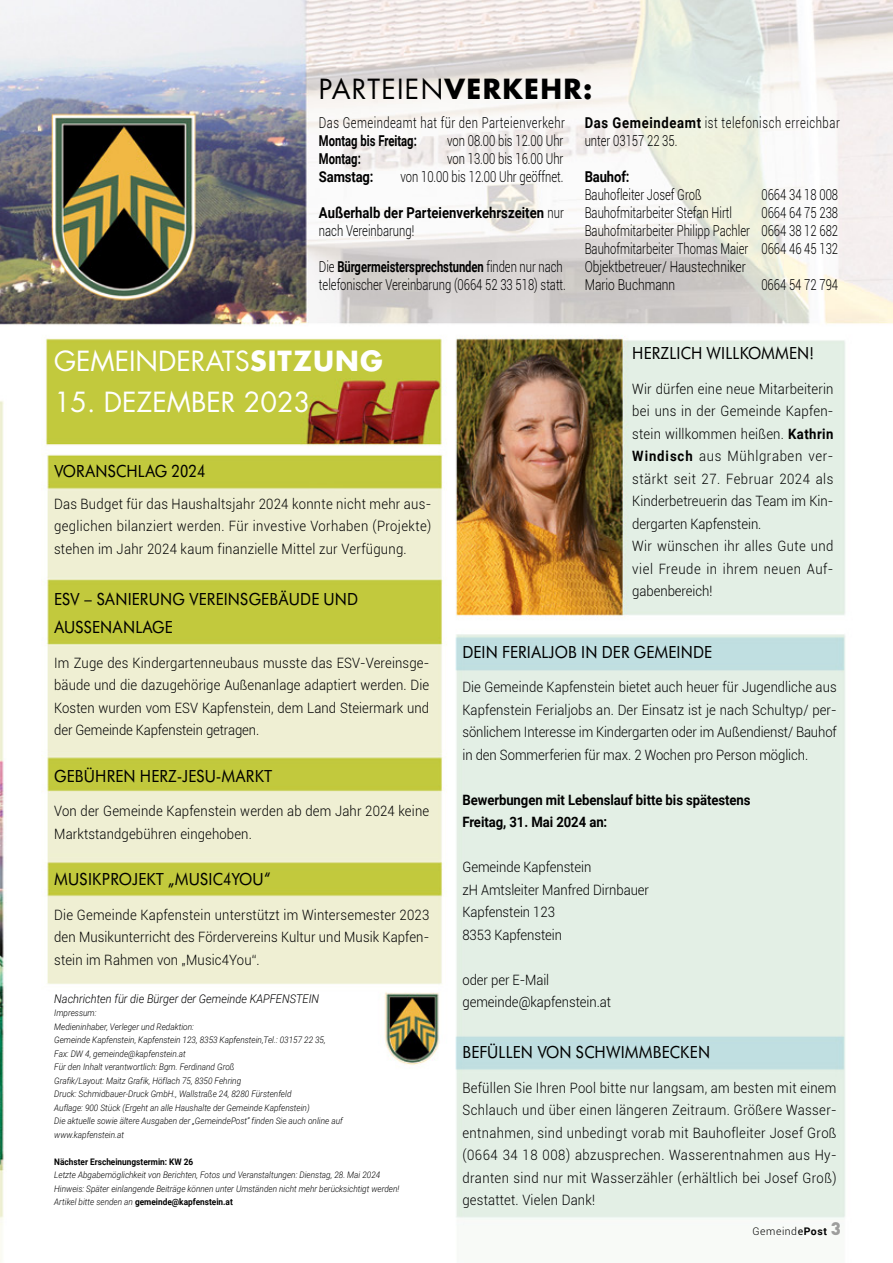
<style>
.page{position:relative;width:893px;height:1263px;background:#fff}
.page>*{position:absolute;margin:0;border:0;box-sizing:border-box;transform-origin:0 0}
.t1{font:27px "Futura";color:#fff}
.t2{font:27px "Futura";letter-spacing:.05em;color:#000}
.t3{font:18px/28.5px "Futura SB";letter-spacing:.01em;color:#000;scale:.92 1}
.t4{font:300 15px/18px "Roboto";color:#000;scale:.75 1}
.t5{font:700 15px/18px "Roboto";color:#000;scale:.87 1}
.t6{font:300 15px/18px "Roboto";letter-spacing:.05em;color:#000;scale:.75 1}
.t7{font:300 15px "Roboto";letter-spacing:.04em;color:#000;scale:.75 1}
.t8{font:700 15px "Roboto";color:#000;scale:.75 1}
.t9{font:300 14.25px/22.5px "Roboto";letter-spacing:.015em;color:#000;text-align:justify;scale:.92 1}
.t10{font:300 14.25px/22.5px "Roboto";letter-spacing:-.005em;color:#000;scale:.92 1}
.t11{font:700 14.25px/22.5px "Roboto";letter-spacing:-.005em;color:#000;scale:.92 1}
.t12{font:italic 300 12px "Roboto";color:#000;scale:.92 1}
.t13{font:300 10.5px "Roboto";letter-spacing:.05em;color:#000}
.t14{font:italic 300 9px/13.5px "Roboto";color:#000;scale:.92 1}
.t15{font:700 9px "Roboto";color:#000;scale:.92 1}
.s1{font-weight:700}
.s2{font-weight:300}
.s3{font-weight:700;font-style:normal}
.s4{font-weight:400}
.s5{font-family:"DIN";font-weight:900;font-size:18px;color:#9d9d9c}
</style>
<div class="page">
<img style="left:0;top:0;width:893px;height:1263px">
<h1 class="t2" style="left:319px;top:72px;width:275px">PARTEIEN<span class="s1">VERKEHR:</span></h1>
<p class="t7" style="left:319px;top:113px;width:330px">Das Gemeindeamt hat für den Parteienverkehr</p>
<p class="t8" style="left:319px;top:131px;width:132px">Montag bis Freitag:</p>
<p class="t4" style="left:447px;top:132px;width:157px">von 08.00 bis 12.00 Uhr</p>
<p class="t8" style="left:319px;top:149px;width:57px">Montag:</p>
<p class="t4" style="left:447px;top:150px;width:157px">von 13.00 bis 16.00 Uhr</p>
<p class="t5" style="left:319px;top:167px;width:64px">Samstag:</p>
<p class="t4" style="left:400px;top:168px;width:219px">von 10.00 bis 12.00 Uhr geöffnet.</p>
<p class="t5" style="left:319px;top:203px;width:283px">Außerhalb der Parteienverkehrszeiten <span class="s2">nur nach Vereinbarung!</span></p>
<p class="t4" style="left:319px;top:258px;width:331px">Die <span class="s1">Bürgermeistersprechstunden</span> finden nur nach telefonischer Vereinbarung (0664 52 33 518) statt.</p>
<p class="t6" style="left:585px;top:114px;width:342px"><span class="s1">Das Gemeindeamt</span> ist telefonisch erreichbar unter 03157 22 35.</p>
<p class="t5" style="left:585px;top:168px;width:53px">Bauhof:</p>
<p class="t4" style="left:585px;top:186px;width:157px">Bauhofleiter Josef Groß</p>
<p class="t4" style="left:761px;top:186px;width:104px">0664 34 18 008</p>
<p class="t4" style="left:585px;top:204px;width:198px">Bauhofmitarbeiter Stefan Hirtl</p>
<p class="t4" style="left:585px;top:204px;width:339px;text-indent:177px">0664 64 75 238<br>Bauhofmitarbeiter Philipp Pachler 0664 38 12 682<br>Bauhofmitarbeiter Thomas Maier 0664 46 45 132<br>Objektbetreuer/ Haustechniker<br>Mario Buchmann</p>
<p class="t4" style="left:761px;top:276px;width:104px">0664 54 72 794</p>
<h1 class="t1" style="left:54px;top:344px;width:330px">GEMEINDERATS<span class="s1">SITZUNG</span></h1>
<h1 class="t1" style="left:54px;top:385px;width:258px">15. DEZEMBER 2023</h1>
<p class="t3" style="left:54px;top:457px;width:166px">VORANSCHLAG 2024</p>
<p class="t9" style="left:54px;top:492px;width:412px">Das Budget für das Haushaltsjahr 2024 konnte nicht mehr aus&shy;geglichen bilanziert werden. Für investive Vorhaben (Projekte) stehen im Jahr 2024 kaum finanzielle Mittel zur Verfügung.</p>
<p class="t3" style="left:54px;top:585px;width:332px">ESV – SANIERUNG VEREINSGEBÄUDE UND<br>AUSSENANLAGE</p>
<p class="t9" style="left:54px;top:651px;width:409px">Im Zuge des Kindergartenneubaus musste das ESV-Vereinsge&shy;bäude und die dazugehörige Außenanlage adaptiert werden. Die Kosten wurden vom ESV Kapfenstein, dem Land Steiermark und der Gemeinde Kapfenstein getragen.</p>
<p class="t3" style="left:54px;top:762px;width:238px">GEBÜHREN HERZ-JESU-MARKT</p>
<p class="t9" style="left:54px;top:799px;width:409px">Von der Gemeinde Kapfenstein werden ab dem Jahr 2024 keine<br>Marktstandgebühren eingehoben.</p>
<p class="t3" style="left:54px;top:865px;width:237px">MUSIKPROJEKT „MUSIC4YOU“</p>
<p class="t9" style="left:54px;top:903px;width:409px">Die Gemeinde Kapfenstein unterstützt im Wintersemester 2023 den Musikunterricht des Fördervereins Kultur und Musik Kapfen&shy;stein im Rahmen von „Music4You“.</p>
<p class="t12" style="left:54px;top:990px;width:290px">Nachrichten für die Bürger der Gemeinde KAPFENSTEIN</p>
<p class="t14" style="left:54px;top:1006px;width:315px">Impressum:<br>Medieninhaber, Verleger und Redaktion:<br>Gemeinde Kapfenstein, Kapfenstein 123, 8353 Kapfenstein,Tel.: 03157 22 35,<br>Fax: DW 4, gemeinde@kapfenstein.at<br>Für den Inhalt verantwortlich: Bgm. Ferdinand Groß<br>Grafik/Layout: Maitz Grafik, Höflach 75, 8350 Fehring<br>Druck: Schmidbauer-Druck GmbH., Wallstraße 24, 8280 Fürstenfeld<br>Auflage: 900 Stück (Ergeht an alle Haushalte der Gemeinde Kapfenstein)<br>Die aktuelle sowie ältere Ausgaben der „GemeindePost“ finden Sie auch online auf www.kapfenstein.at</p>
<p class="t15" style="left:54px;top:1155px;width:153px">Nächster Erscheinungstermin: KW 26</p>
<p class="t14" style="left:54px;top:1168px;width:377px">Letzte Abgabemöglichkeit von Berichten, Fotos und Veranstaltungen: Dienstag, 28. Mai 2024<br>Hinweis: Später einlangende Beiträge können unter Umständen nicht mehr berücksichtigt werden!<br>Artikel bitte senden an <span class="s3">gemeinde@kapfenstein.at</span></p>
<p class="t3" style="left:632px;top:339px;width:198px">HERZLICH WILLKOMMEN!</p>
<p class="t9" style="left:632px;top:377px;width:220px;text-align:left">Wir dürfen eine neue Mitarbeiterin bei uns in der Gemeinde Kapfen&shy;stein willkommen heißen. <span class="s1">Kathrin<br>Windisch</span> aus Mühlgraben ver&shy;stärkt seit 27. Februar 2024 als<br>Kinderbetreuerin das Team im Kin&shy;dergarten Kapfenstein.<br>Wir wünschen ihr alles Gute und viel Freude in ihrem neuen Auf&shy;gabenbereich!</p>
<p class="t3" style="left:462px;top:638px;width:273px">DEIN FERIALJOB IN DER GEMEINDE</p>
<p class="t9" style="left:462px;top:675px;width:408px">Die Gemeinde Kapfenstein bietet auch heuer für Jugendliche aus Kapfenstein Ferialjobs an. Der Einsatz ist je nach Schultyp/ per&shy;sönlichem Interesse im Kindergarten oder im Außendienst/ Bauhof in den Sommerferien für max. 2 Wochen pro Person möglich.</p>
<p class="t11" style="left:462px;top:788px;width:315px">Bewerbungen mit Lebenslauf bitte bis spätestens<br>Freitag, 31. Mai 2024 an:</p>
<p class="t10" style="left:462px;top:855px;width:204px">Gemeinde Kapfenstein<br>zH Amtsleiter Manfred Dirnbauer<br>Kapfenstein 123<br>8353 Kapfenstein</p>
<p class="t10" style="left:462px;top:968px;width:163px">oder per E-Mail gemeinde@kapfenstein.at</p>
<p class="t3" style="left:462px;top:1038px;width:271px">BEFÜLLEN VON SCHWIMMBECKEN</p>
<p class="t9" style="left:462px;top:1076px;width:408px;text-align:left">Befüllen Sie Ihren Pool bitte nur langsam, am besten mit einem Schlauch und über einen längeren Zeitraum. Größere Wasser&shy;entnahmen, sind unbedingt vorab mit Bauhofleiter Josef Groß (0664 34 18 008) abzusprechen. Wasserentnahmen aus Hy&shy;dranten sind nur mit Wasserzähler (erhältlich bei Josef Groß) gestattet. Vielen Dank!</p>
<p class="t13" style="left:753px;top:1224px;width:90px">Gemeind<span class="s4">e</span><span class="s1">Post</span> <span class="s5">3</span></p>
</div>
